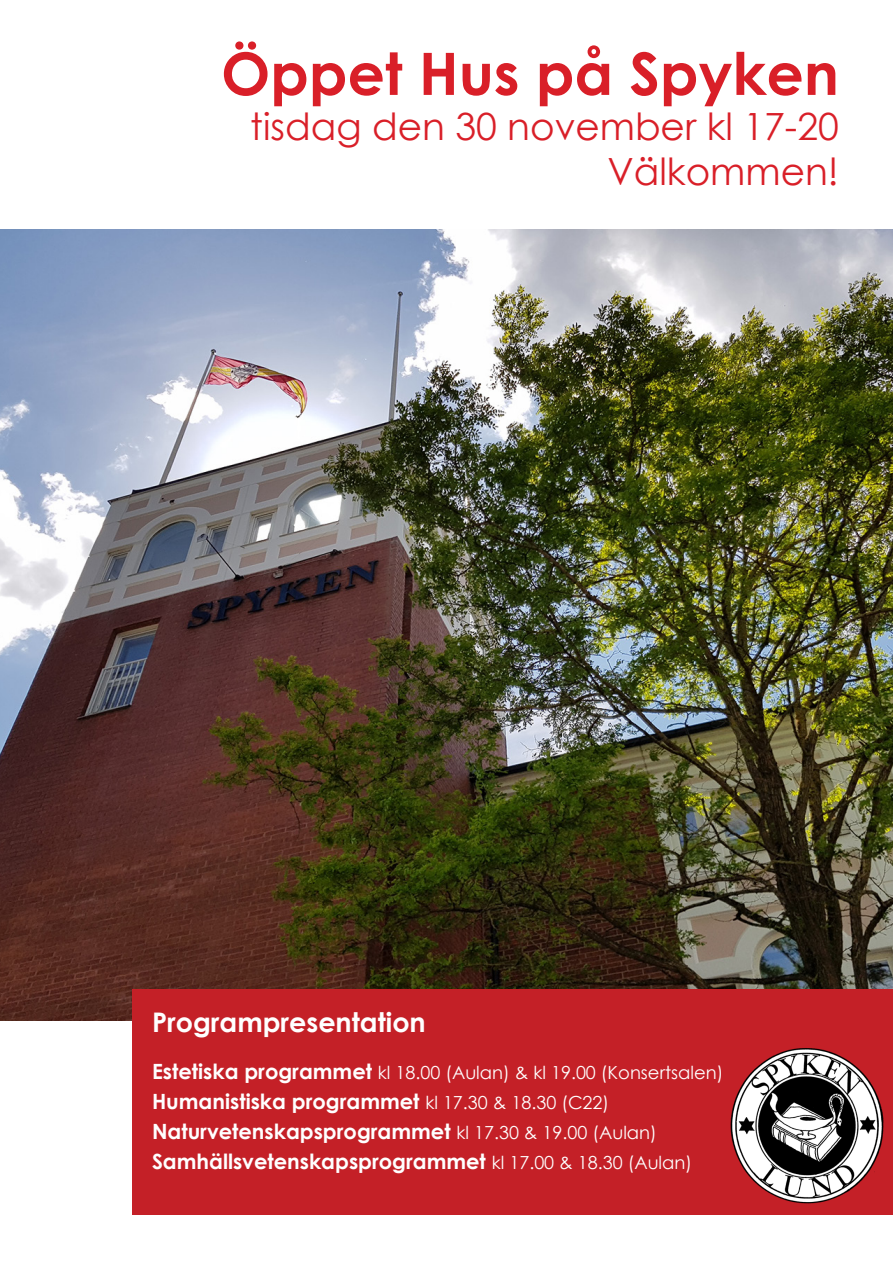
<style>
.page{position:relative;width:893px;height:1263px;background:#fff}
.page>*{position:absolute;margin:0;border:0;box-sizing:border-box;transform-origin:0 0}
.t1{font:700 58.5px "Century Gothic";color:#d91f28}
.t2{font:37.5px/45px "Century Gothic";color:#d91f28;text-align:right}
.t3{font:700 27px "Century Gothic";color:#fff}
.t4{font:700 21px "Century Gothic";color:#fff}
.t5{font:18px "Century Gothic";color:#fff}
.s1{font-weight:700;font-size:21px}
.s2{font-weight:400;font-size:18px}
</style>
<div class="page">
<img style="left:0;top:229px;width:893px;height:791px">
<div style="left:132px;top:990px;width:761px;height:225px;background:#c42027"></div>
<img style="left:730px;top:1048px;width:154px;height:156px">
<p class="t1" style="left:221px;top:29px;width:619px">Öppet Hus på Spyken</p>
<p class="t2" style="left:250px;top:103px;width:590px">tisdag den 30 november kl 17-20<br>Välkommen!</p>
<p class="t3" style="left:152px;top:1002px;width:275px">Programpresentation</p>
<p class="t5" style="left:152px;top:1060px;width:573px"><span class="s1">Estetiska programmet</span> kl 18.00 (Aulan) &amp; kl 19.00 (Konsertsalen)</p>
<p class="t4" style="left:152px;top:1085px;width:459px">Humanistiska programmet <span class="s2">kl 17.30 &amp; 18.30 (C22)</span></p>
<p class="t4" style="left:152px;top:1115px;width:506px">Naturvetenskapsprogrammet <span class="s2">kl 17.30 &amp; 19.00 (Aulan)</span></p>
<p class="t4" style="left:152px;top:1145px;width:542px">Samhällsvetenskapsprogrammet <span class="s2">kl 17.00 &amp; 18.30 (Aulan)</span></p>
</div>
